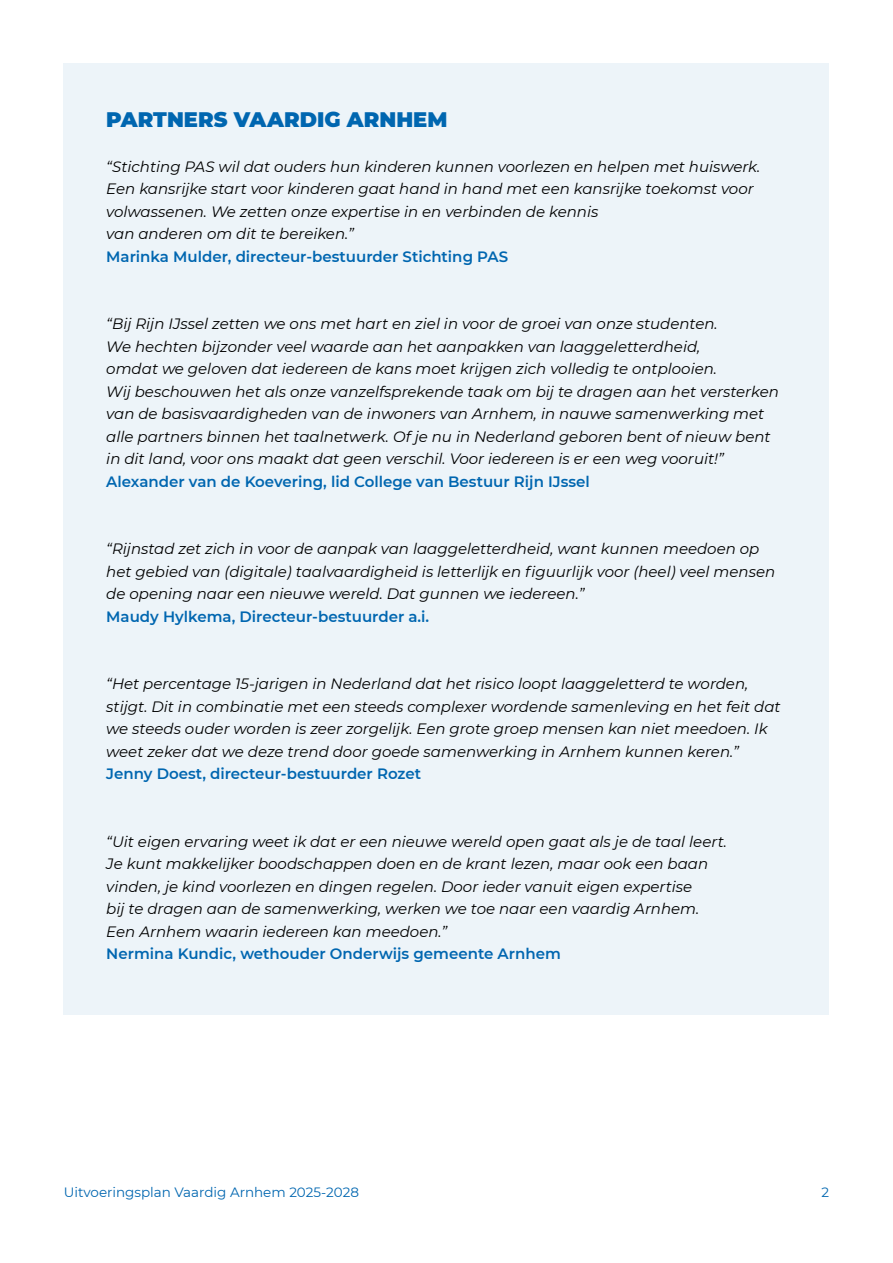
<style>
.page{position:relative;width:893px;height:1263px;background:#fff}
.page>*{position:absolute;margin:0;border:0;box-sizing:border-box;transform-origin:0 0}
.t1{font:900 21px "Montserrat";color:#0066b0}
.t2{font:italic 15px/22.5px "Montserrat";color:#000}
.t3{font:600 15px "Montserrat";color:#0066b0}
.t4{font:13.5px "Montserrat";color:#0066b0}
</style>
<div class="page">
<div style="left:64px;top:64px;width:765px;height:951px;background:#edf4f9"></div>
<h1 class="t1" style="left:106px;top:103px;width:343px">PARTNERS VAARDIG ARNHEM</h1>
<p class="t2" style="left:106px;top:155px;width:656px">“Stichting PAS wil dat ouders hun kinderen kunnen voorlezen en helpen met huiswerk.<br>Een kansrijke start voor kinderen gaat hand in hand met een kansrijke toekomst voor volwassenen. We zetten onze expertise in en verbinden de kennis<br>van anderen om dit te bereiken.”</p>
<p class="t3" style="left:106px;top:246px;width:403px">Marinka Mulder, directeur-bestuurder Stichting PAS</p>
<p class="t2" style="left:106px;top:312px;width:674px">“Bij Rijn IJssel zetten we ons met hart en ziel in voor de groei van onze studenten.<br>We hechten bijzonder veel waarde aan het aanpakken van laaggeletterdheid,<br>omdat we geloven dat iedereen de kans moet krijgen zich volledig te ontplooien.<br>Wij beschouwen het als onze vanzelfsprekende taak om bij te dragen aan het versterken van de basisvaardigheden van de inwoners van Arnhem, in nauwe samenwerking met alle partners binnen het taalnetwerk. Of je nu in Nederland geboren bent of nieuw bent in dit land, voor ons maakt dat geen verschil. Voor iedereen is er een weg vooruit!”</p>
<p class="t3" style="left:106px;top:471px;width:485px">Alexander van de Koevering, lid College van Bestuur Rijn IJssel</p>
<p class="t2" style="left:106px;top:537px;width:670px">“Rijnstad zet zich in voor de aanpak van laaggeletterdheid, want kunnen meedoen op het gebied van (digitale) taalvaardigheid is letterlijk en figuurlijk voor (heel) veel mensen de opening naar een nieuwe wereld. Dat gunnen we iedereen.”</p>
<p class="t3" style="left:106px;top:606px;width:324px">Maudy Hylkema, Directeur-bestuurder a.i.</p>
<p class="t2" style="left:106px;top:672px;width:676px">“Het percentage 15-jarigen in Nederland dat het risico loopt laaggeletterd te worden, stijgt. Dit in combinatie met een steeds complexer wordende samenleving en het feit dat we steeds ouder worden is zeer zorgelijk. Een grote groep mensen kan niet meedoen. Ik weet zeker dat we deze trend door goede samenwerking in Arnhem kunnen keren.”</p>
<p class="t3" style="left:106px;top:763px;width:316px">Jenny Doest, directeur-bestuurder Rozet</p>
<p class="t2" style="left:106px;top:830px;width:622px">“Uit eigen ervaring weet ik dat er een nieuwe wereld open gaat als je de taal leert.<br>Je kunt makkelijker boodschappen doen en de krant lezen, maar ook een baan vinden, je kind voorlezen en dingen regelen. Door ieder vanuit eigen expertise<br>bij te dragen aan de samenwerking, werken we toe naar een vaardig Arnhem.<br>Een Arnhem waarin iedereen kan meedoen.”</p>
<p class="t3" style="left:106px;top:943px;width:456px">Nermina Kundic, wethouder Onderwijs gemeente Arnhem</p>
<p class="t4" style="left:64px;top:1183px;width:297px">Uitvoeringsplan Vaardig Arnhem 2025-2028</p>
<p class="t4" style="left:821px;top:1183px;width:9px">2</p>
</div>
